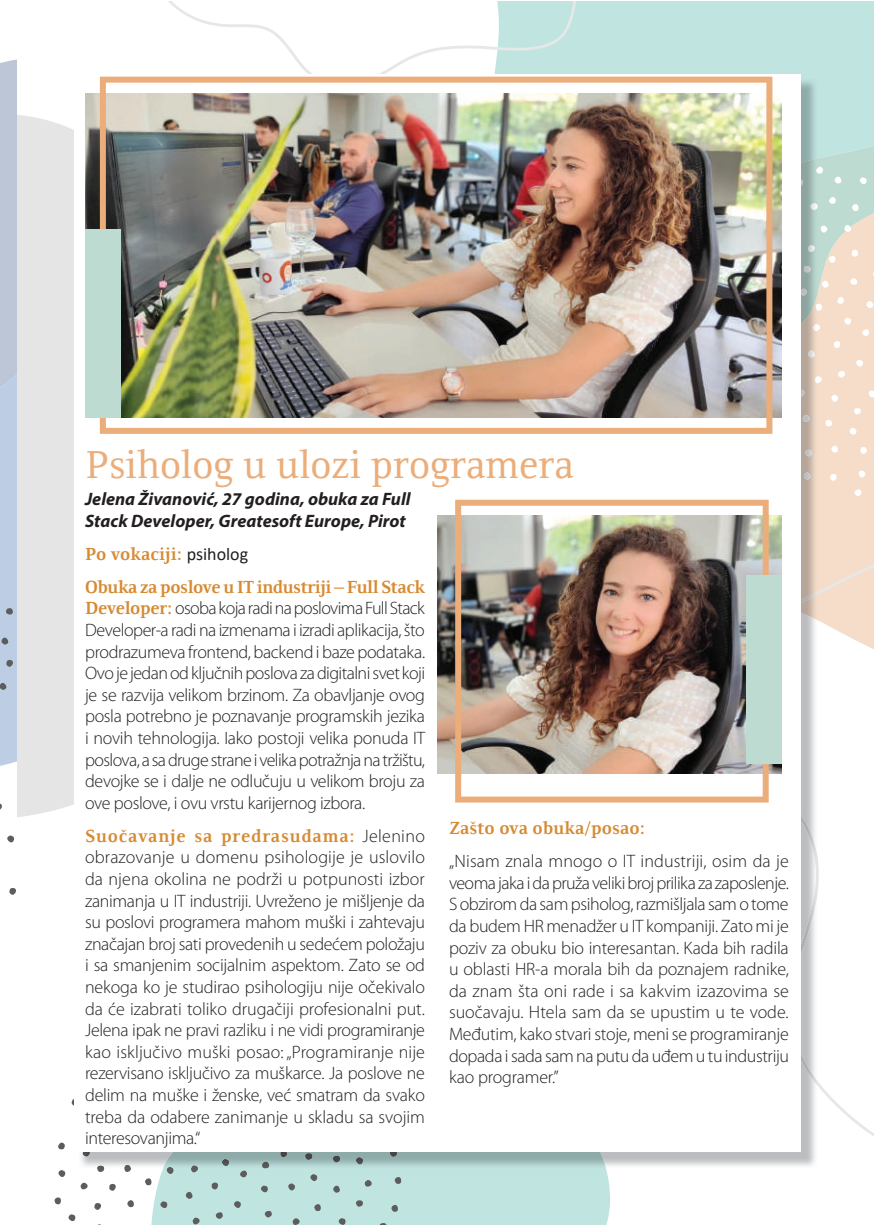
<style>
.page{position:relative;width:874px;height:1225px;background:#fff}
.page>*{position:absolute;margin:0;border:0;box-sizing:border-box;transform-origin:0 0}
.t1{font:40px "Resavska BG";color:#ebad7a}
.t2{font:300 18px/21.6px "Myriad Pro";letter-spacing:-.02em;color:#231f20;text-align:justify}
.t3{font:italic 700 18px/21.6px "Myriad Pro";color:#231f20}
.t4{font:700 18px/33px "Resavska BG";letter-spacing:-.025em;color:#d68b33}
.t5{font:700 18px "Resavska BG";letter-spacing:.045em;color:#d68b33}
.t6{font:700 18px "Resavska BG";color:#d68b33}
.s1{font-family:"Calibri";font-weight:400;color:#231f20}
.s2{font-family:"Resavska BG";font-weight:700;color:#d68b33}
.s3{font-family:"Myriad Pro";font-weight:300;color:#231f20}
</style>
<div class="page">
<div style="left:151px;top:1168px;width:460px;height:57px;background:#c0e4e0"></div>
<div style="left:17px;top:115px;width:57px;height:702px;background:#e5e5e5"></div>
<div style="left:823px;top:336px;width:50px;height:213px;background:#f5ddca"></div>
<div style="left:578px;top:2px;width:295px;height:133px;background:#c0e4e0"></div>
<svg style="left:823px;top:135px;width:50px;height:201px;background:#d9dccf"></svg>
<svg style="left:867px;top:390px;width:6px;height:9px"></svg>
<svg style="left:852px;top:489px;width:9px;height:8px"></svg>
<svg style="left:829px;top:473px;width:7px;height:8px"></svg>
<svg style="left:854px;top:359px;width:9px;height:9px"></svg>
<svg style="left:842px;top:224px;width:9px;height:8px"></svg>
<svg style="left:851px;top:249px;width:6px;height:9px"></svg>
<svg style="left:830px;top:444px;width:7px;height:9px"></svg>
<svg style="left:828px;top:255px;width:7px;height:8px"></svg>
<svg style="left:865px;top:299px;width:8px;height:9px"></svg>
<svg style="left:833px;top:175px;width:8px;height:9px"></svg>
<svg style="left:823px;top:225px;width:4px;height:9px"></svg>
<svg style="left:859px;top:447px;width:7px;height:9px"></svg>
<svg style="left:860px;top:328px;width:9px;height:9px"></svg>
<svg style="left:857px;top:470px;width:8px;height:9px"></svg>
<svg style="left:833px;top:340px;width:6px;height:8px"></svg>
<svg style="left:836px;top:296px;width:7px;height:9px"></svg>
<svg style="left:827px;top:196px;width:8px;height:9px"></svg>
<svg style="left:848px;top:426px;width:8px;height:9px"></svg>
<svg style="left:830px;top:394px;width:8px;height:9px"></svg>
<svg style="left:843px;top:317px;width:8px;height:9px"></svg>
<svg style="left:858px;top:177px;width:9px;height:9px"></svg>
<svg style="left:851px;top:202px;width:7px;height:9px"></svg>
<svg style="left:835px;top:370px;width:9px;height:8px"></svg>
<svg style="left:871px;top:269px;width:2px;height:9px"></svg>
<svg style="left:823px;top:279px;width:6px;height:9px"></svg>
<svg style="left:851px;top:408px;width:9px;height:6px"></svg>
<svg style="left:823px;top:419px;width:9px;height:7px"></svg>
<svg style="left:849px;top:278px;width:8px;height:7px"></svg>
<svg style="left:54px;top:1197px;width:7px;height:7px"></svg>
<svg style="left:185px;top:1190px;width:8px;height:9px"></svg>
<svg style="left:145px;top:1176px;width:7px;height:9px"></svg>
<svg style="left:233px;top:1200px;width:9px;height:9px"></svg>
<svg style="left:127px;top:1200px;width:7px;height:7px"></svg>
<svg style="left:94px;top:1203px;width:7px;height:7px"></svg>
<svg style="left:391px;top:1203px;width:7px;height:9px"></svg>
<svg style="left:58px;top:1142px;width:7px;height:8px"></svg>
<svg style="left:109px;top:1183px;width:7px;height:8px"></svg>
<svg style="left:314px;top:1202px;width:7px;height:9px"></svg>
<svg style="left:287px;top:1183px;width:9px;height:9px"></svg>
<svg style="left:160px;top:1201px;width:8px;height:8px"></svg>
<svg style="left:192px;top:1216px;width:9px;height:9px"></svg>
<svg style="left:68px;top:1214px;width:8px;height:8px"></svg>
<svg style="left:354px;top:1199px;width:9px;height:7px"></svg>
<svg style="left:260px;top:1185px;width:9px;height:8px"></svg>
<svg style="left:238px;top:1169px;width:9px;height:9px"></svg>
<svg style="left:338px;top:1218px;width:8px;height:7px"></svg>
<svg style="left:377px;top:1222px;width:9px;height:3px"></svg>
<svg style="left:211px;top:1181px;width:7px;height:8px"></svg>
<svg style="left:263px;top:1210px;width:9px;height:8px"></svg>
<svg style="left:292px;top:1217px;width:9px;height:8px"></svg>
<svg style="left:309px;top:1173px;width:9px;height:9px"></svg>
<svg style="left:71px;top:1099px;width:3px;height:7px"></svg>
<svg style="left:80px;top:1182px;width:8px;height:8px"></svg>
<svg style="left:214px;top:1211px;width:9px;height:8px"></svg>
<svg style="left:58px;top:1170px;width:8px;height:7px"></svg>
<svg style="left:332px;top:1183px;width:8px;height:10px"></svg>
<svg style="left:364px;top:1179px;width:9px;height:8px"></svg>
<svg style="left:394px;top:1175px;width:7px;height:9px"></svg>
<svg style="left:823px;top:549px;width:50px;height:587px"></svg>
<svg style="left:169px;top:2px;width:409px;height:72px"></svg>
<svg style="left:0;top:803px;width:2px;height:7px"></svg>
<svg style="left:7px;top:835px;width:7px;height:8px"></svg>
<svg style="left:0;top:60px;width:17px;height:706px;background:#bbc9dc"></svg>
<svg style="left:9px;top:887px;width:7px;height:8px"></svg>
<img style="left:163px;top:1152px;width:442px;height:16px">
<div style="left:62px;top:132px;width:12px;height:671px;background:#e5e5e5"></div>
<svg style="left:817px;top:375px;width:6px;height:9px"></svg>
<svg style="left:817px;top:303px;width:5px;height:9px"></svg>
<svg style="left:817px;top:323px;width:4px;height:9px"></svg>
<svg style="left:817px;top:166px;width:5px;height:9px"></svg>
<svg style="left:303px;top:1153px;width:9px;height:6px"></svg>
<svg style="left:388px;top:1152px;width:9px;height:5px"></svg>
<svg style="left:331px;top:1155px;width:9px;height:7px"></svg>
<svg style="left:96px;top:1165px;width:8px;height:7px"></svg>
<svg style="left:355px;top:1157px;width:9px;height:8px"></svg>
<svg style="left:166px;top:1166px;width:9px;height:9px"></svg>
<svg style="left:193px;top:1152px;width:7px;height:2px"></svg>
<svg style="left:190px;top:1164px;width:9px;height:9px"></svg>
<svg style="left:221px;top:1158px;width:9px;height:9px"></svg>
<svg style="left:280px;top:1152px;width:7px;height:6px"></svg>
<svg style="left:81px;top:1152px;width:9px;height:5px"></svg>
<img style="left:799px;top:79px;width:18px;height:512px">
<svg style="left:124px;top:1165px;width:7px;height:7px"></svg>
<svg style="left:262px;top:1161px;width:9px;height:7px"></svg>
<div style="left:62px;top:640px;width:12px;height:154px;background:#e5e5e5"></div>
<img style="left:801px;top:591px;width:22px;height:495px">
<div style="left:74px;top:74px;width:725px;height:1077px;background:#fff"></div>
<img style="left:85px;top:94px;width:696px;height:324px">
<img style="left:100px;top:77px;width:672px;height:357px">
<img style="left:437px;top:516px;width:344px;height:257px">
<img style="left:455px;top:500px;width:313px;height:302px">
<div style="left:746px;top:576px;width:35px;height:188px;background:#bedbd2"></div>
<div style="left:85px;top:229px;width:35px;height:189px;background:#bedbd2"></div>
<h1 class="t1" style="left:85px;top:442px;width:490px">Psiholog u ulozi programera</h1>
<p class="t3" style="left:85px;top:488px;width:327px">Jelena Živanović, 27 godina, obuka za Full<br>Stack Developer, Greatesoft Europe, Pirot</p>
<p class="t4" style="left:85px;top:537px;width:341px">Po vokaciji: <span class="s1">psiholog<br></span>Obuka za poslove u IT industriji – Full Stack</p>
<p class="t2" style="left:85px;top:598px;width:341px"><span class="s2">Developer:</span> osoba koja radi na poslovima Full Stack Developer-a radi na izmenama i izradi aplikacija, što prodrazumeva frontend, backend i baze podataka.<br>Ovo je jedan od ključnih poslova za digitalni svet koji je se razvija velikom brzinom. Za obavljanje ovog posla potrebno je poznavanje programskih jezika i novih tehnologija. Iako postoji velika ponuda IT poslova, a sa druge strane i velika potražnja na tržištu, devojke se i dalje ne odlučuju u velikom broju za ove poslove, i ovu vrstu karijernog izbora.</p>
<p class="t5" style="left:85px;top:825px;width:341px">Suočavanje sa predrasudama: <span class="s3">Jelenino</span></p>
<p class="t2" style="left:85px;top:847px;width:341px">obrazovanje u domenu psihologije je uslovilo da njena okolina ne podrži u potpunosti izbor zanimanja u IT industriji. Uvreženo je mišljenje da su poslovi programera mahom muški i zahtevaju značajan broj sati provedenih u sedećem položaju i sa smanjenim socijalnim aspektom. Zato se od nekoga ko je studirao psihologiju nije očekivalo da će izabrati toliko drugačiji profesionalni put.<br>Jelena ipak ne pravi razliku i ne vidi programiranje kao isključivo muški posao: „Programiranje nije rezervisano isključivo za muškarce. Ja poslove ne delim na muške i ženske, već smatram da svako treba da odabere zanimanje u skladu sa svojim interesovanjima.“</p>
<p class="t6" style="left:449px;top:818px;width:197px">Zašto ova obuka/posao:</p>
<p class="t2" style="left:449px;top:850px;width:341px">„Nisam znala mnogo o IT industriji, osim da je veoma jaka i da pruža veliki broj prilika za zaposlenje.<br>S obzirom da sam psiholog, razmišljala sam o tome da budem HR menadžer u IT kompaniji. Zato mi je poziv za obuku bio interesantan. Kada bih radila u oblasti HR-a morala bih da poznajem radnike, da znam šta oni rade i sa kakvim izazovima se suočavaju. Htela sam da se upustim u te vode.<br>Međutim, kako stvari stoje, meni se programiranje dopada i sada sam na putu da uđem u tu industriju kao programer.”</p>
</div>
